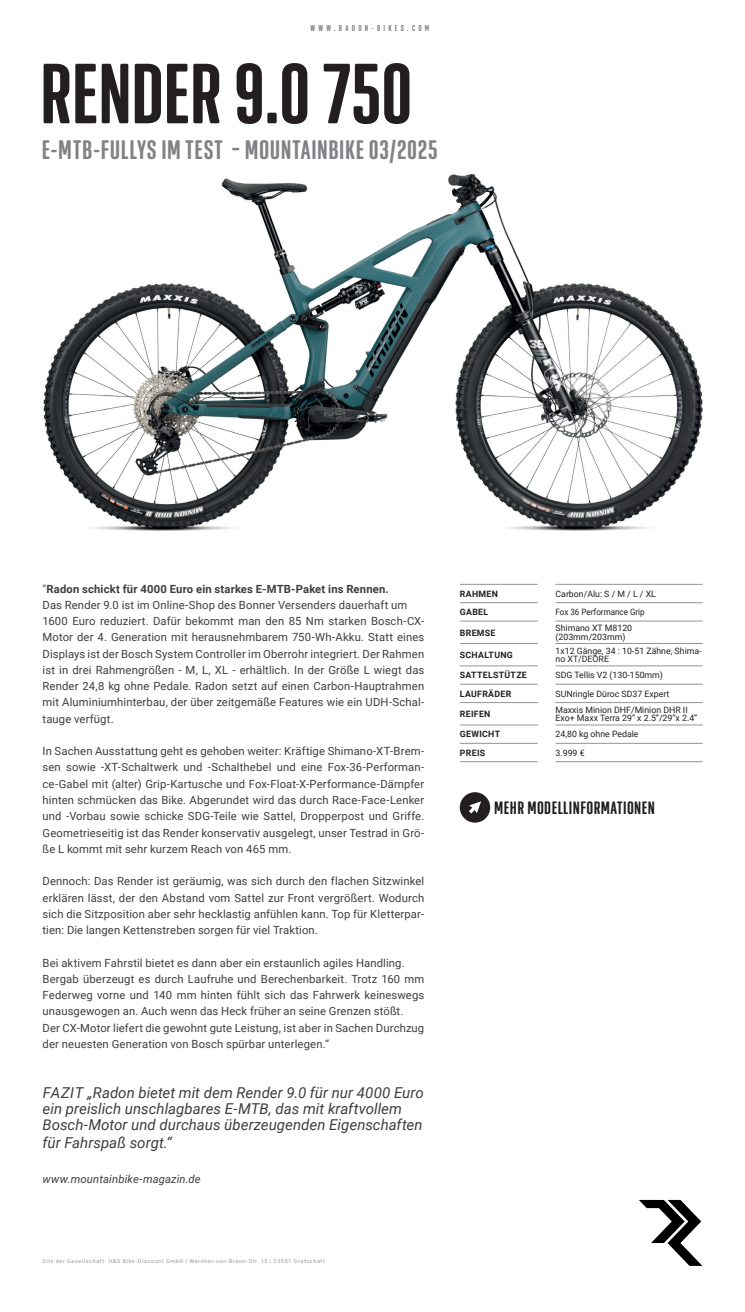
<style>
.page{position:relative;width:745px;height:1312px;background:#fff}
.page>*{position:absolute;margin:0;border:0;box-sizing:border-box;transform-origin:0 0}
.t1{font:600 87.5px "Geogrotesque X Comp";color:#231f20}
.t2{font:600 27.5px "Geogrotesque X Comp";letter-spacing:.025em;color:#808285}
.t3{font:600 18.38px "Geogrotesque X Comp";letter-spacing:.025em;color:#231f20}
.t4{font:italic 15px/16.2px "Roboto";color:#3e3e3f}
.t5{font:11.25px/16.2px "Roboto";letter-spacing:.01em;color:#3e3e3f}
.t6{font:italic 11.25px "Roboto";letter-spacing:.01em;color:#3e3e3f}
.t7{font:8.75px/8.8px "Roboto";color:#231f20}
.t8{font:700 8.75px "Roboto";letter-spacing:.035em;color:#231f20}
.t9{font:8.75px "Roboto";color:#231f20;scale:.92 1}
.t10{font:600 8.75px "Geogrotesque X Comp";letter-spacing:.375em;color:#808285}
.t11{font:5.38px "Roboto";letter-spacing:.12em;color:#939598}
.s1{font-weight:700}
</style>
<div class="page">
<hr style="left:459px;top:584px;width:78px;height:1px;background:#939598">
<hr style="left:459px;top:602px;width:78px;height:1px;background:#939598">
<hr style="left:459px;top:620px;width:78px;height:1px;background:#939598">
<hr style="left:459px;top:643px;width:78px;height:1px;background:#939598">
<hr style="left:459px;top:665px;width:78px;height:1px;background:#939598">
<hr style="left:459px;top:684px;width:78px;height:1px;background:#939598">
<hr style="left:459px;top:702px;width:78px;height:1px;background:#939598">
<hr style="left:459px;top:724px;width:78px;height:1px;background:#939598">
<hr style="left:459px;top:743px;width:78px;height:1px;background:#939598">
<hr style="left:459px;top:761px;width:78px;height:1px;background:#939598">
<hr style="left:555px;top:584px;width:147px;height:1px;background:#939598">
<hr style="left:555px;top:602px;width:147px;height:1px;background:#939598">
<hr style="left:555px;top:620px;width:147px;height:1px;background:#939598">
<hr style="left:555px;top:643px;width:147px;height:1px;background:#939598">
<hr style="left:555px;top:665px;width:147px;height:1px;background:#939598">
<hr style="left:555px;top:684px;width:147px;height:1px;background:#939598">
<hr style="left:555px;top:702px;width:147px;height:1px;background:#939598">
<hr style="left:555px;top:724px;width:147px;height:1px;background:#939598">
<hr style="left:555px;top:743px;width:147px;height:1px;background:#939598">
<hr style="left:555px;top:761px;width:147px;height:1px;background:#939598">
<img style="left:43px;top:174px;width:659px;height:357px">
<svg style="left:459px;top:792px;width:31px;height:30px"></svg>
<svg style="left:639px;top:1199px;width:63px;height:66px"></svg>
<p class="t10" style="left:310px;top:22px;width:120px">WWW.RADON-BIKES.COM</p>
<h1 class="t1" style="left:40px;top:39px;width:374px">RENDER 9.0 750</h1>
<h2 class="t2" style="left:42px;top:132px;width:397px">E-MTB-FULLYS IM TEST – MOUNTAINBIKE 03/2025</h2>
<p class="t5" style="left:43px;top:580px;width:383px">"<span class="s1">Radon schickt für 4000 Euro ein starkes E-MTB-Paket ins Rennen.<br></span>Das Render 9.0 ist im Online-Shop des Bonner Versenders dauerhaft um 1600 Euro reduziert. Dafür bekommt man den 85 Nm starken Bosch-CX-Motor der 4. Generation mit herausnehmbarem 750-Wh-Akku. Statt eines Displays ist der Bosch System Controller im Oberrohr integriert. Der Rahmen ist in drei Rahmengrößen - M, L, XL - erhältlich. In der Größe L wiegt das Render 24,8 kg ohne Pedale. Radon setzt auf einen Carbon-Hauptrahmen mit Aluminiumhinterbau, der über zeitgemäße Features wie ein UDH-Schal&shy;tauge verfügt.</p>
<p class="t5" style="left:43px;top:742px;width:383px;text-align:justify">In Sachen Ausstattung geht es gehoben weiter: Kräftige Shimano-XT-Brem&shy;sen sowie -XT-Schaltwerk und -Schalthebel und eine Fox-36-Performan&shy;ce-Gabel mit (alter) Grip-Kartusche und Fox-Float-X-Performance-Dämpfer hinten schmücken das Bike. Abgerundet wird das durch Race-Face-Lenker und -Vorbau sowie schicke SDG-Teile wie Sattel, Dropperpost und Griffe.<br>Geometrieseitig ist das Render konservativ ausgelegt, unser Testrad in Grö&shy;ße L kommt mit sehr kurzem Reach von 465 mm.</p>
<p class="t5" style="left:43px;top:872px;width:383px;text-align:justify">Dennoch: Das Render ist geräumig, was sich durch den flachen Sitzwinkel erklären lässt, der den Abstand vom Sattel zur Front vergrößert. Wodurch sich die Sitzposition aber sehr hecklastig anfühlen kann. Top für Kletterpar&shy;tien: Die langen Kettenstreben sorgen für viel Traktion.</p>
<p class="t5" style="left:43px;top:953px;width:383px">Bei aktivem Fahrstil bietet es dann aber ein erstaunlich agiles Handling.<br>Bergab überzeugt es durch Laufruhe und Berechenbarkeit. Trotz 160 mm Federweg vorne und 140 mm hinten fühlt sich das Fahrwerk keineswegs unausgewogen an. Auch wenn das Heck früher an seine Grenzen stößt.<br>Der CX-Motor liefert die gewohnt gute Leistung, ist aber in Sachen Durchzug der neuesten Generation von Bosch spürbar unterlegen.“</p>
<h3 class="t4" style="left:43px;top:1083px;width:382px">FAZIT „Radon bietet mit dem Render 9.0 für nur 4000 Euro ein preislich unschlagbares E-MTB, das mit kraftvollem<br>Bosch-Motor und durchaus überzeugenden Eigenschaften</h3>
<h3 class="t4" style="left:43px;top:1133px;width:131px">für Fahrspaß sorgt.“</h3>
<p class="t6" style="left:43px;top:1171px;width:160px">www.mountainbike-magazin.de</p>
<p class="t11" style="left:43px;top:1257px;width:284px">Sitz der Gesellschaft: H&amp;S Bike-Discount GmbH | Wernher-von-Braun-Str. 15 | 53501 Grafschaft</p>
<p class="t8" style="left:459px;top:587px;width:39px">RAHMEN</p>
<p class="t7" style="left:555px;top:589px;width:102px">Carbon/Alu: S / M / L / XL</p>
<p class="t8" style="left:459px;top:605px;width:30px">GABEL</p>
<p class="t9" style="left:555px;top:605px;width:98px">Fox 36 Performance Grip</p>
<p class="t8" style="left:459px;top:626px;width:37px">BREMSE</p>
<p class="t7" style="left:555px;top:623px;width:78px">Shimano XT M8120 (203mm/203mm)</p>
<p class="t8" style="left:459px;top:648px;width:54px">SCHALTUNG</p>
<p class="t7" style="left:555px;top:645px;width:147px">1x12 Gänge, 34 : 10-51 Zähne, Shima&shy;no XT/DEORE</p>
<p class="t8" style="left:459px;top:669px;width:68px">SATTELSTÜTZE</p>
<p class="t7" style="left:555px;top:670px;width:109px">SDG Tellis V2 (130-150mm)</p>
<p class="t8" style="left:459px;top:687px;width:53px">LAUFRÄDER</p>
<p class="t7" style="left:555px;top:688px;width:115px">SUNringle Düroc SD37 Expert</p>
<p class="t8" style="left:459px;top:707px;width:32px">REIFEN</p>
<p class="t7" style="left:555px;top:704px;width:143px">Maxxis Minion DHF/Minion DHR II<br>Exo+ Maxx Terra 29“ x 2.5“/29“x 2.4“</p>
<p class="t8" style="left:459px;top:728px;width:42px">GEWICHT</p>
<p class="t7" style="left:555px;top:729px;width:84px">24,80 kg ohne Pedale</p>
<p class="t8" style="left:459px;top:746px;width:27px">PREIS</p>
<p class="t7" style="left:555px;top:747px;width:31px">3.999 €</p>
<h3 class="t3" style="left:494px;top:796px;width:162px">MEHR MODELLINFORMATIONEN</h3>
</div>
